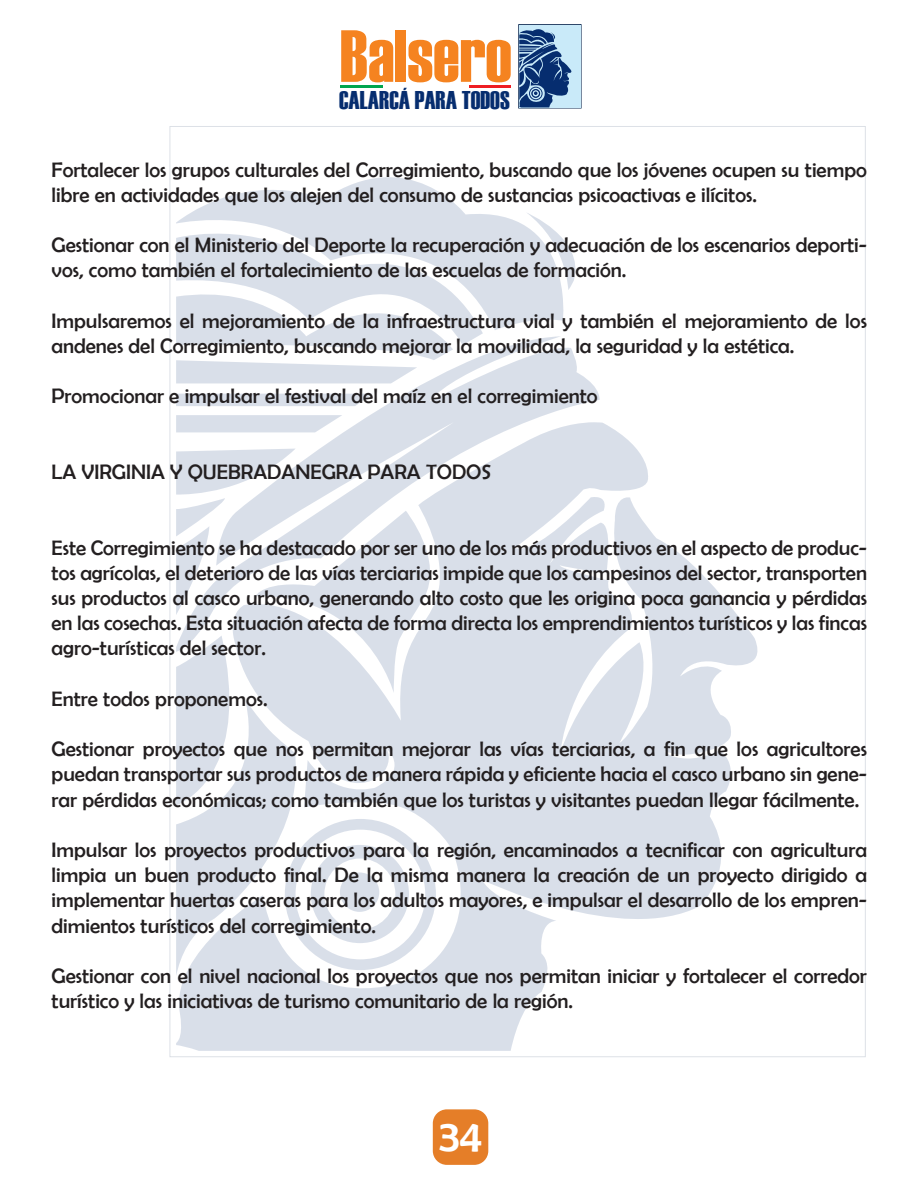
<style>
.page{position:relative;width:918px;height:1188px;background:#fff}
.page>*{position:absolute;margin:0;border:0;box-sizing:border-box;transform-origin:0 0}
.t1{font:73.65px "Haettenschweiler";color:#f58320}
.t2{font:44.7px "Berlin Sans FB";color:#fff}
.t3{font:25.65px "Haettenschweiler";color:#062d6f}
.t4{font:21px/25.2px "Berlin Sans FB";color:#231f20}
</style>
<div class="page">
<svg style="left:176px;top:422px;width:582px;height:629px;fill:#d9dfe9"></svg>
<svg style="left:176px;top:336px;width:424px;height:316px;fill:#d9dfe9"></svg>
<svg style="left:180px;top:177px;width:395px;height:153px;fill:#d9dfe9"></svg>
<svg style="left:176px;top:220px;width:307px;height:163px"></svg>
<div style="left:176px;top:394px;width:197px;height:12px;background:#d9dfe9"></div>
<svg style="left:176px;top:415px;width:166px;height:17px;background:#dce1ea"></svg>
<svg style="left:176px;top:449px;width:270px;height:527px"></svg>
<div style="left:340px;top:872px;width:39px;height:40px;background:#d9dfe9;border-radius:50%"></div>
<hr style="left:468px;top:86px;width:43px;height:2px;background:#ee1d23">
<hr style="left:426px;top:86px;width:43px;height:2px;background:#fff">
<hr style="left:340px;top:86px;width:43px;height:2px;background:#00a54f">
<div style="left:518px;top:24px;width:63px;height:84px;border:1px solid #143057"></div>
<div style="left:519px;top:25px;width:62px;height:82px;background:#c9eaf9"></div>
<svg style="left:519px;top:29px;width:53px;height:78px"></svg>
<div style="left:433px;top:1109px;width:55px;height:56px;background:#e57e28;border-radius:14px"></div>
<h1 class="t1" style="left:340px;top:6px;width:173px">Balsero</h1>
<p class="t3" style="left:339px;top:83px;width:172px">CALARCÁ PARA TODOS</p>
<p class="t4" style="left:52px;top:157px;width:817px">Fortalecer los grupos culturales del Corregimiento, buscando que los jóvenes ocupen su tiempo libre en actividades que los alejen del consumo de sustancias psicoactivas e ilícitos.</p>
<p class="t4" style="left:52px;top:232px;width:817px">Gestionar con el Ministerio del Deporte la recuperación y adecuación de los escenarios deporti&shy;vos, como también el fortalecimiento de las escuelas de formación.</p>
<p class="t4" style="left:52px;top:308px;width:817px">Impulsaremos el mejoramiento de la infraestructura vial y también el mejoramiento de los andenes del Corregimiento, buscando mejorar la movilidad, la seguridad y la estética.</p>
<p class="t4" style="left:52px;top:383px;width:548px">Promocionar e impulsar el festival del maíz en el corregimiento</p>
<p class="t4" style="left:52px;top:459px;width:441px">LA VIRGINIA Y QUEBRADANEGRA PARA TODOS</p>
<p class="t4" style="left:52px;top:535px;width:817px;text-align:justify">Este Corregimiento se ha destacado por ser uno de los más productivos en el aspecto de produc&shy;tos agrícolas, el deterioro de las vías terciarias impide que los campesinos del sector, transporten sus productos al casco urbano, generando alto costo que les origina poca ganancia y pérdidas en las cosechas. Esta situación afecta de forma directa los emprendimientos turísticos y las fincas agro-turísticas del sector.</p>
<p class="t4" style="left:52px;top:686px;width:218px">Entre todos proponemos.</p>
<p class="t4" style="left:52px;top:736px;width:817px;text-align:justify">Gestionar proyectos que nos permitan mejorar las vías terciarias, a fin que los agricultores puedan transportar sus productos de manera rápida y eficiente hacia el casco urbano sin gene&shy;rar pérdidas económicas; como también que los turistas y visitantes puedan llegar fácilmente.</p>
<p class="t4" style="left:52px;top:837px;width:817px;text-align:justify">Impulsar los proyectos productivos para la región, encaminados a tecnificar con agricultura limpia un buen producto final. De la misma manera la creación de un proyecto dirigido a implementar huertas caseras para los adultos mayores, e impulsar el desarrollo de los empren&shy;dimientos turísticos del corregimiento.</p>
<p class="t4" style="left:52px;top:963px;width:817px">Gestionar con el nivel nacional los proyectos que nos permitan iniciar y fortalecer el corredor turístico y las iniciativas de turismo comunitario de la región.</p>
<h2 class="t2" style="left:439px;top:1111px;width:45px">34</h2>
</div>
